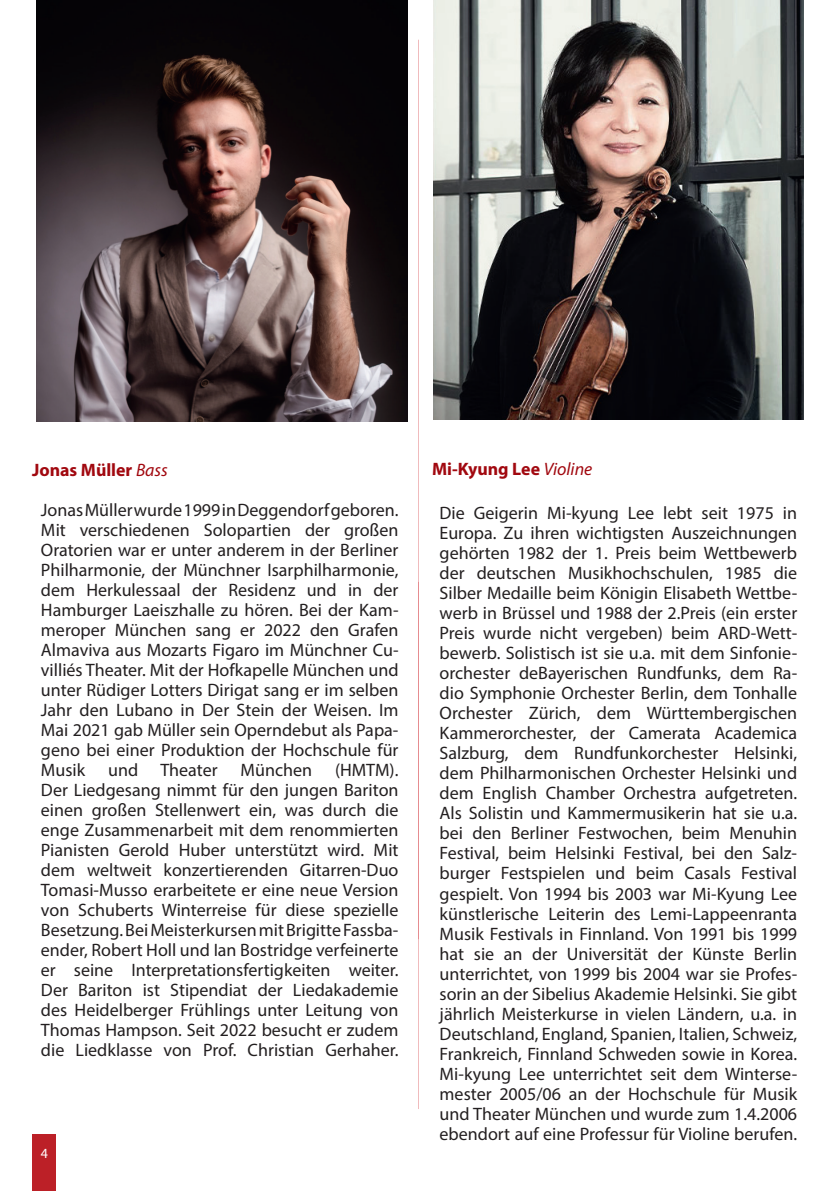
<style>
.page{position:relative;width:840px;height:1191px;background:#fff}
.page>*{position:absolute;margin:0;border:0;box-sizing:border-box;transform-origin:0 0}
.t1{font:18px/20px "Myriad Pro";color:#231f20;text-align:justify}
.t2{font:700 18px "Myriad Pro";color:#a1080f}
.t3{font:14px "Myriad Pro";color:#fff}
.s1{font-weight:400;font-style:italic}
</style>
<div class="page">
<hr style="left:418px;top:40px;width:1px;height:1069px;background:#d1232a">
<img style="left:433px;top:0;width:370px;height:420px">
<div style="left:33px;top:1134px;width:23px;height:57px;background:#bc2027"></div>
<img style="left:37px;top:0;width:371px;height:422px">
<p class="t2" style="left:32px;top:458px;width:137px">Jonas Müller <span class="s1">Bass</span></p>
<p class="t1" style="left:41px;top:499px;width:359px">Jonas Müller wurde 1999 in Deggendorf geboren.<br>Mit verschiedenen Solopartien der großen Oratorien war er unter anderem in der Berliner Philharmonie, der Münchner Isarphilharmonie, dem Herkulessaal der Residenz und in der Hamburger Laeiszhalle zu hören. Bei der Kam&shy;meroper München sang er 2022 den Grafen Almaviva aus Mozarts Figaro im Münchner Cu&shy;villiés Theater. Mit der Hofkapelle München und unter Rüdiger Lotters Dirigat sang er im selben Jahr den Lubano in Der Stein der Weisen. Im Mai 2021 gab Müller sein Operndebut als Papa&shy;geno bei einer Produktion der Hochschule für Musik</p>
<p class="t1" style="left:108px;top:759px;width:111px">und Theater</p>
<p class="t1" style="left:240px;top:759px;width:73px">München</p>
<p class="t1" style="left:41px;top:759px;width:359px;text-indent:294px">(HMTM).<br>Der Liedgesang nimmt für den jungen Bariton einen großen Stellenwert ein, was durch die enge Zusammenarbeit mit dem renommierten Pianisten Gerold Huber unterstützt wird. Mit dem weltweit konzertierenden Gitarren-Duo Tomasi-Musso erarbeitete er eine neue Version von Schuberts Winterreise für diese spezielle Besetzung. Bei Meisterkursen mit Brigitte Fassba&shy;ender, Robert Holl und Ian Bostridge verfeinerte er seine Interpretationsfertigkeiten weiter.<br>Der Bariton ist Stipendiat der Liedakademie des Heidelberger Frühlings unter Leitung von Thomas Hampson. Seit 2022 besucht er zudem die Liedklasse von Prof. Christian Gerhaher.</p>
<p class="t3" style="left:41px;top:1144px;width:9px">4</p>
<p class="t2" style="left:432px;top:457px;width:162px">Mi-Kyung Lee <span class="s1">Violine</span></p>
<p class="t1" style="left:439px;top:503px;width:359px">Die Geigerin Mi-kyung Lee lebt seit 1975 in Europa. Zu ihren wichtigsten Auszeichnungen gehörten 1982 der 1. Preis beim Wettbewerb der deutschen Musikhochschulen, 1985 die Silber Medaille beim Königin Elisabeth Wettbe&shy;werb in Brüssel und 1988 der 2.Preis (ein erster Preis wurde nicht vergeben) beim ARD-Wett&shy;bewerb. Solistisch ist sie u.a. mit dem Sinfonie&shy;orchester deBayerischen Rundfunks, dem Ra&shy;dio Symphonie Orchester Berlin, dem Tonhalle Orchester Zürich, dem Württembergischen Kammerorchester, der Camerata Academica Salzburg, dem Rundfunkorchester Helsinki, dem Philharmonischen Orchester Helsinki und dem English Chamber Orchestra aufgetreten.<br>Als Solistin und Kammermusikerin hat sie u.a. bei den Berliner Festwochen, beim Menuhin Festival, beim Helsinki Festival, bei den Salz&shy;burger Festspielen und beim Casals Festival gespielt. Von 1994 bis 2003 war Mi-Kyung Lee künstlerische Leiterin des Lemi-Lappeenranta Musik Festivals in Finnland. Von 1991 bis 1999 hat sie an der Universität der Künste Berlin unterrichtet, von 1999 bis 2004 war sie Profes&shy;sorin an der Sibelius Akademie Helsinki. Sie gibt jährlich Meisterkurse in vielen Ländern, u.a. in Deutschland, England, Spanien, Italien, Schweiz, Frankreich, Finnland Schweden sowie in Korea.<br>Mi-kyung Lee unterrichtet seit dem Winterse&shy;mester 2005/06 an der Hochschule für Musik und Theater München und wurde zum 1.4.2006 ebendort auf eine Professur für Violine berufen.</p>
</div>
